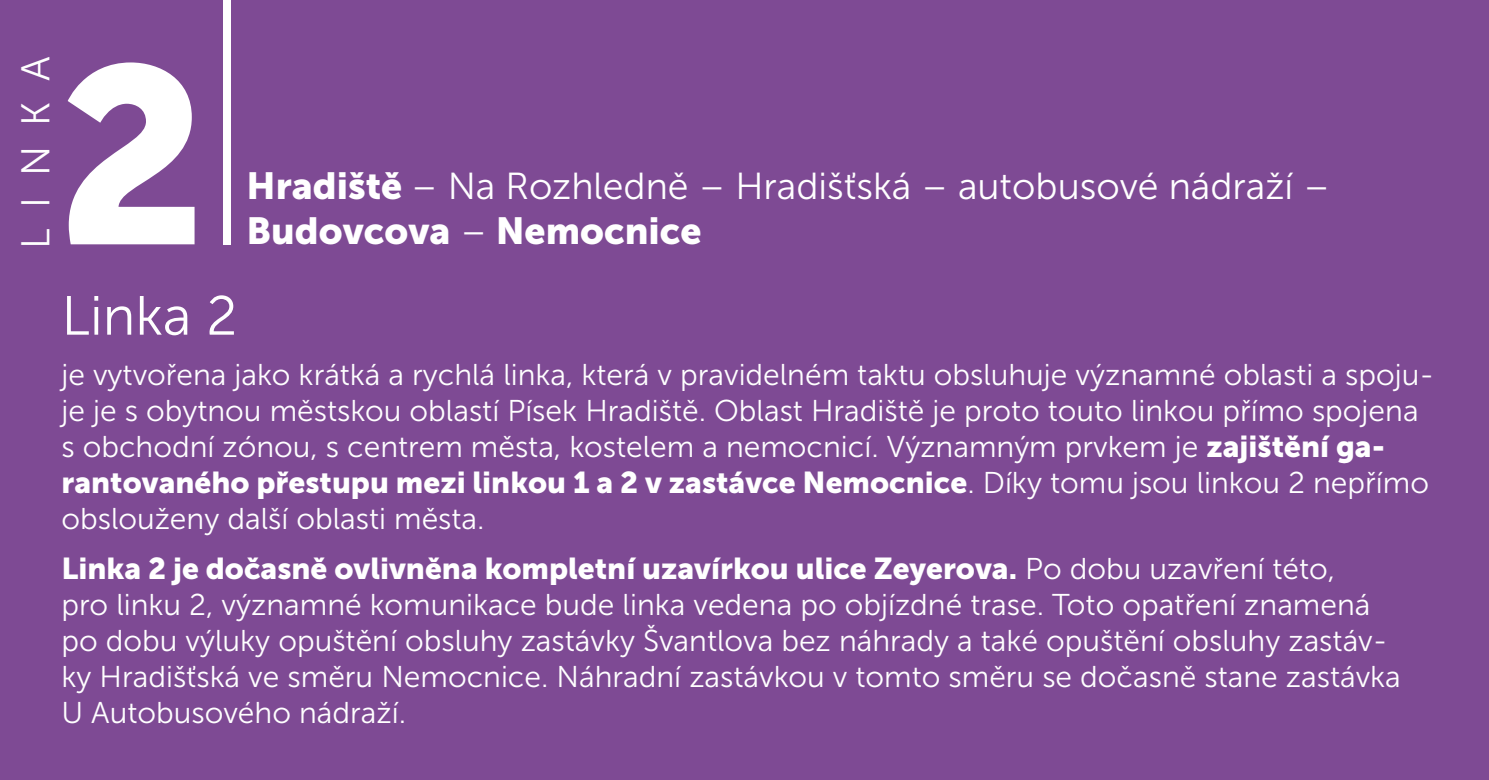
<style>
.page{position:relative;width:1489px;height:780px;background:#fff}
.page>*{position:absolute;margin:0;border:0;box-sizing:border-box;transform-origin:0 0}
.t1{font:250px "Museo Sans 900";color:#fff}
.t2{font:55px "Museo Sans 300";color:#fff}
.t3{font:40px "Museo Sans 300";letter-spacing:.51em;color:#fff}
.t4{font:37.5px "Museo Sans 300";color:#fff}
.t5{font:37.5px "Museo Sans 900";color:#fff}
.t6{font:30px/36px "Museo Sans 300";color:#fff}
.t7{font:30px "Museo Sans 900";color:#fff}
.s1{font-family:"Museo Sans 900"}
.s2{font-family:"Museo Sans 300"}
</style>
<div class="page">
<div style="left:0;top:0;width:1488px;height:780px;background:#7e4a94"></div>
<div style="left:223px;top:0;width:7px;height:244px;background:#fff"></div>
<h3 class="t3" style="left:14px;top:248px;width:193px;rotate:-90deg">LINKA</h3>
<h1 class="t1" style="left:57px;top:15px;width:152px">2</h1>
<p class="t4" style="left:246px;top:166px;width:1084px"><span class="s1">Hradiště</span> – Na Rozhledně – Hradišťská – autobusové nádraží –</p>
<p class="t5" style="left:246px;top:210px;width:456px">Budovcova <span class="s2">–</span> Nemocnice</p>
<h2 class="t2" style="left:61px;top:286px;width:177px">Linka 2</h2>
<p class="t6" style="left:61px;top:357px;width:1374px">je vytvořena jako krátká a rychlá linka, která v pravidelném taktu obsluhuje významné oblasti a spoju&shy;je je s obytnou městskou oblastí Písek Hradiště. Oblast Hradiště je proto touto linkou přímo spojena s obchodní zónou, s centrem města, kostelem a nemocnicí. Významným prvkem je <span class="s1">zajištění ga-</span></p>
<p class="t7" style="left:61px;top:465px;width:1368px">rantovaného přestupu mezi linkou 1 a 2 v zastávce Nemocnice<span class="s2">. Díky tomu jsou linkou 2 nepřímo</span></p>
<p class="t6" style="left:61px;top:501px;width:425px">obslouženy další oblasti města.</p>
<p class="t7" style="left:61px;top:551px;width:1275px">Linka 2 je dočasně ovlivněna kompletní uzavírkou ulice Zeyerova. <span class="s2">Po dobu uzavření této,</span></p>
<p class="t6" style="left:61px;top:587px;width:1340px">pro linku 2, významné komunikace bude linka vedena po objízdné trase. Toto opatření znamená po dobu výluky opuštění obsluhy zastávky Švantlova bez náhrady a také opuštění obsluhy zastáv&shy;ky Hradišťská ve směru Nemocnice. Náhradní zastávkou v tomto směru se dočasně stane zastávka U Autobusového nádraží.</p>
</div>
